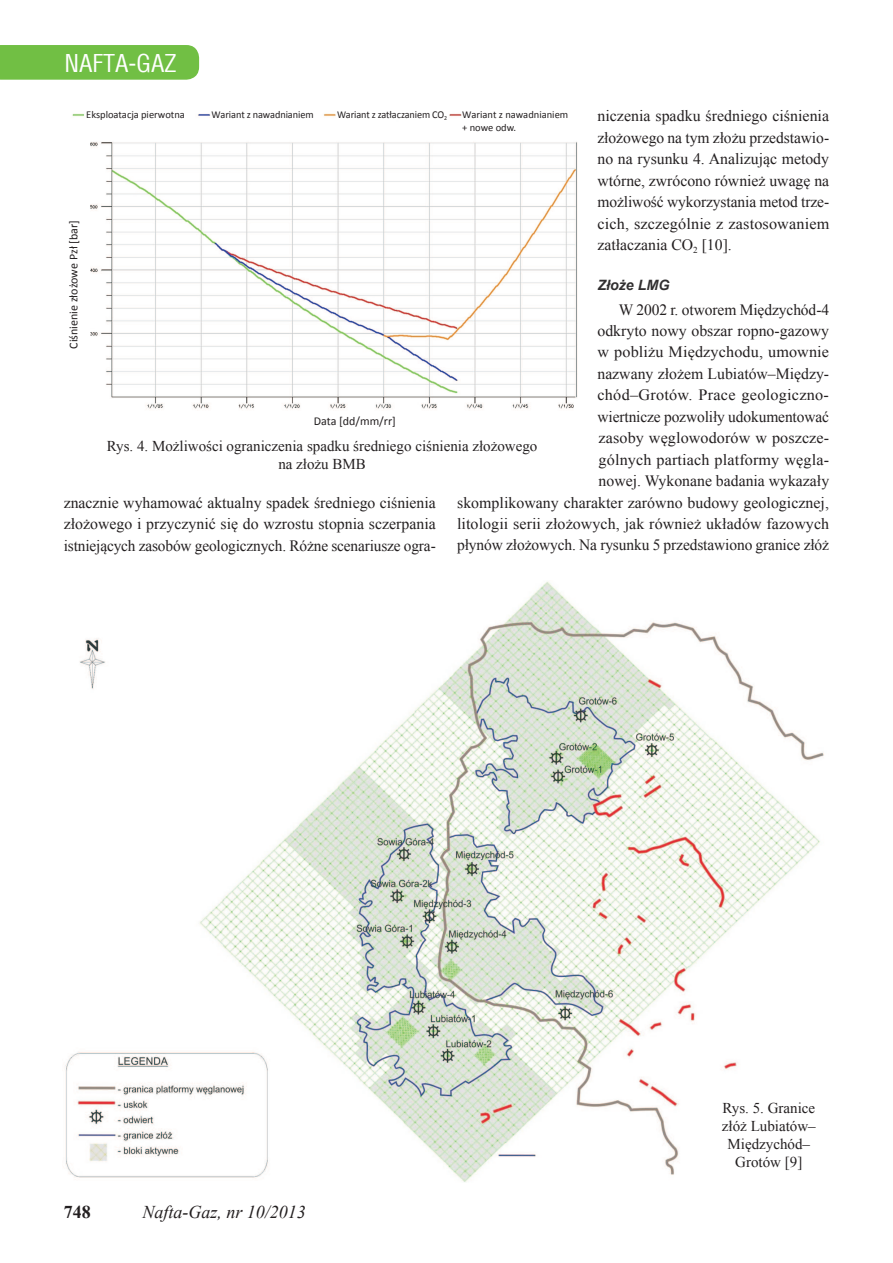
<style>
.page{position:relative;width:893px;height:1263px;background:#fff}
.page>*{position:absolute;margin:0;border:0;box-sizing:border-box;transform-origin:0 0}
.t1{font:24px "Switzerland Condensed";color:#fff}
.t2{font:italic 18px "Times New Roman";color:#231f20}
.t3{font:700 18px "Times New Roman";color:#231f20}
.t4{font:15.75px/21.5px "Times New Roman";color:#231f20;text-align:justify}
.t5{font:15px/18px "Times New Roman";color:#231f20;text-align:center}
.t6{font:italic 700 14.25px "Arial";color:#312f30}
.t7{font:12px "Calibri";color:#231f20}
.t8{font:10.5px/12.6px "Calibri";letter-spacing:-.005em;color:#231f20}
</style>
<div class="page">
<div style="left:0;top:45px;width:199px;height:35px;background:#71bf44"></div>
<img style="left:65px;top:581px;width:759px;height:601px">
<img style="left:72px;top:113px;width:506px;height:297px">
<h1 class="t1" style="left:64px;top:49px;width:114px">NAFTA-GAZ</h1>
<p class="t4" style="left:597px;top:105px;width:233px">niczenia spadku średniego ciśnienia złożowego na tym złożu przedstawio&shy;no na rysunku 4. Analizując metody wtórne, zwrócono również uwagę na możliwość wykorzystania metod trze&shy;cich, szczególnie z zastosowaniem zatłaczania CO<sub>2</sub> [10].</p>
<p class="t6" style="left:597px;top:276px;width:74px">Złoże LMG</p>
<p class="t4" style="left:457px;top:298px;width:374px;text-align:right">W 2002 r. otworem Międzychód-4<br>odkryto nowy obszar ropno-gazowy<br>w pobliżu Międzychodu, umownie<br>nazwany złożem Lubiatów–Między-<br>chód–Grotów. Prace geologiczno-<br>wiertnicze pozwoliły udokumentować<br>zasoby węglowodorów w poszcze-<br>gólnych partiach platformy węgla-<br>nowej. Wykonane badania wykazały<br>skomplikowany charakter zarówno budowy geologicznej, litologii serii złożowych, jak również układów fazowych płynów złożowych. Na rysunku 5 przedstawiono granice złóż</p>
<p class="t8" style="left:86px;top:109px;width:100px">eksploatacja pierwotna</p>
<p class="t8" style="left:212px;top:109px;width:104px">wariant z nawadnianiem</p>
<p class="t8" style="left:337px;top:109px;width:112px">wariant z zatłaczaniem CO<sub>2</sub></p>
<p class="t8" style="left:462px;top:109px;width:108px">wariant z nawadnianiem + nowe odw.</p>
<p class="t7" style="left:66px;top:349px;width:130px;rotate:-90deg">Ciśnienie złożowe Pzł [bar]</p>
<p class="t7" style="left:314px;top:413px;width:84px">Data [dd/mm/rr]</p>
<p class="t5" style="left:107px;top:437px;width:432px">Rys. 4. Możliwości ograniczenia spadku średniego ciśnienia złożowego na złożu BMB</p>
<p class="t4" style="left:64px;top:491px;width:374px">znacznie wyhamować aktualny spadek średniego ciśnienia złożowego i przyczynić się do wzrostu stopnia sczerpania istniejących zasobów geologicznych. Różne scenariusze ogra-</p>
<p class="t3" style="left:64px;top:1199px;width:28px">748</p>
<p class="t2" style="left:142px;top:1200px;width:165px">Nafta-Gaz, nr 10/2013</p>
<p class="t5" style="left:722px;top:1098px;width:95px">Rys. 5. Granice złóż Lubiatów–<br>Międzychód–<br>Grotów [9]</p>
</div>
